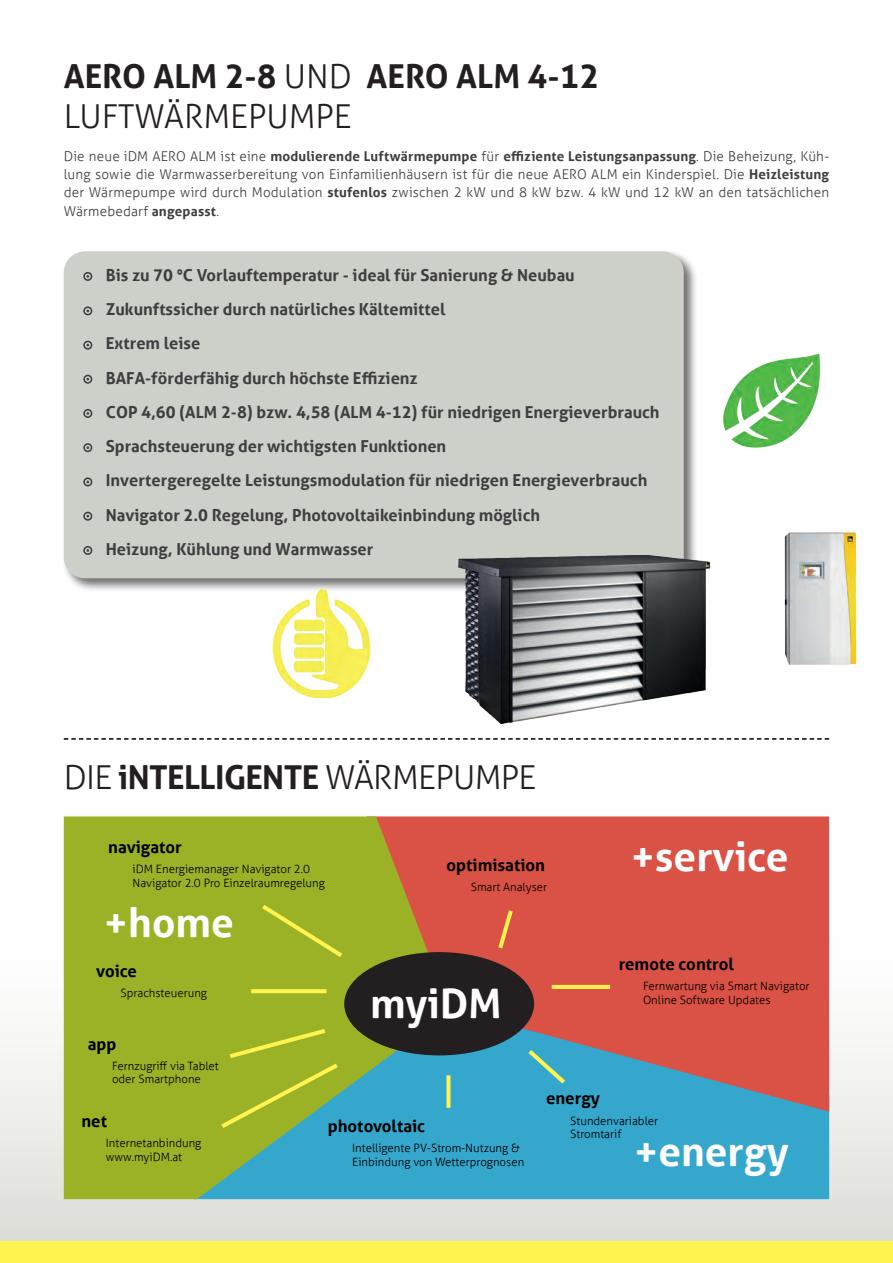
<style>
.page{position:relative;width:893px;height:1263px;background:#fff}
.page>*{position:absolute;margin:0;border:0;box-sizing:border-box;transform-origin:0 0}
.t1{font:700 40.5px "Aller";color:#fff}
.t2{font:700 33px/39.6px "Aller";color:#231f20}
.t3{font:300 33px "Aller";letter-spacing:-.02em;color:#231f20}
.t4{font:700 16.8px "Aller";color:#000}
.t5{font:700 16.5px/34.2px "Aller";color:#3e3e3f}
.t6{font:300 13.5px/18px "Aller";letter-spacing:.015em;color:#3e3e3f;text-align:justify}
.t7{font:300 11.55px/13.8px "Aller";color:#000}
.s1{font-weight:300}
.s2{font-weight:700}
</style>
<div class="page">
<div style="left:61px;top:249px;width:637px;height:344px;background:#231f20;opacity:.65"></div>
<div style="left:64px;top:251px;width:620px;height:327px;background:#cdcfc9;border-radius:21px"></div>
<svg style="left:0;top:933px;width:893px;height:309px;fill:#e2e2dd"></svg>
<div style="left:0;top:1242px;width:893px;height:21px;background:#fff34f"></div>
<svg style="left:83px;top:272px;width:9px;height:9px"></svg>
<svg style="left:83px;top:306px;width:9px;height:9px"></svg>
<svg style="left:83px;top:341px;width:9px;height:9px"></svg>
<svg style="left:83px;top:375px;width:9px;height:9px"></svg>
<svg style="left:83px;top:409px;width:9px;height:9px"></svg>
<svg style="left:83px;top:443px;width:9px;height:9px"></svg>
<svg style="left:83px;top:477px;width:9px;height:9px"></svg>
<svg style="left:83px;top:512px;width:9px;height:9px"></svg>
<svg style="left:83px;top:546px;width:9px;height:9px"></svg>
<div style="left:450px;top:1112px;width:379px;height:87px;background:#36a7cc"></div>
<svg style="left:450px;top:816px;width:379px;height:296px;background:#c05e5a"></svg>
<svg style="left:64px;top:816px;width:386px;height:383px;background:#8daa44"></svg>
<div style="left:344px;top:952px;width:190px;height:103px;background:#231f20;border-radius:50%"></div>
<svg style="left:524px;top:1046px;width:45px;height:42px;background:#49aebf"></svg>
<hr style="left:552px;top:985px;width:58px;height:4px;background:#fff34f">
<svg style="left:251px;top:989px;width:76px;height:4px"></svg>
<div style="left:446px;top:1075px;width:5px;height:33px;background:#fff34f"></div>
<svg style="left:495px;top:906px;width:21px;height:47px"></svg>
<svg style="left:258px;top:901px;width:89px;height:60px;background:#a2b628"></svg>
<svg style="left:217px;top:1026px;width:125px;height:106px;background:#9ab536"></svg>
<img style="left:723px;top:353px;width:97px;height:95px">
<img style="left:183px;top:578px;width:221px;height:121px">
<svg style="left:64px;top:738px;width:765px;height:2px"></svg>
<img style="left:448px;top:523px;width:409px;height:202px">
<h2 class="t2" style="left:64px;top:56px;width:537px">AERO ALM 2-8 <span class="s1">UND</span> AERO ALM 4-12<br><span class="s1">LUFTWÄRMEPUMPE</span></h2>
<p class="t6" style="left:64px;top:147px;width:767px">Die neue iDM AERO ALM ist eine <span class="s2">modulierende Luftwärmepumpe</span> für <span class="s2">effiziente Leistungsanpassung</span>. Die Beheizung, Küh&shy;lung sowie die Warmwasserbereitung von Einfamilienhäusern ist für die neue AERO ALM ein Kinderspiel. Die <span class="s2">Heizleistung </span>der Wärmepumpe wird durch Modulation <span class="s2">stufenlos</span> zwischen 2 kW und 8 kW bzw. 4 kW und 12 kW an den tatsächlichen</p>
<p class="t6" style="left:64px;top:203px;width:157px">Wärmebedarf <span class="s2">angepasst</span>.</p>
<p class="t5" style="left:106px;top:258px;width:555px">Bis zu 70 °C Vorlauftemperatur - ideal für Sanierung &amp; Neubau Zukunftssicher durch natürliches Kältemittel<br>Extrem leise<br>BAFA-förderfähig durch höchste Effizienz<br>COP 4,60 (ALM 2-8) bzw. 4,58 (ALM 4-12) für niedrigen Energieverbrauch Sprachsteuerung der wichtigsten Funktionen<br>Invertergeregelte Leistungsmodulation für niedrigen Energieverbrauch Navigator 2.0 Regelung, Photovoltaikeinbindung möglich<br>Heizung, Kühlung und Warmwasser</p>
<h2 class="t3" style="left:64px;top:758px;width:474px">DIE <span class="s2">iNTELLIGENTE</span> WÄRMEPUMPE</h2>
<p class="t4" style="left:108px;top:837px;width:75px">navigator</p>
<p class="t7" style="left:133px;top:862px;width:194px">iDM Energiemanager Navigator 2.0<br>Navigator 2.0 Pro Einzelraumregelung</p>
<h1 class="t1" style="left:104px;top:897px;width:131px">+home</h1>
<p class="t4" style="left:96px;top:960px;width:42px">voice</p>
<p class="t7" style="left:121px;top:986px;width:88px">Sprachsteuerung</p>
<p class="t4" style="left:88px;top:1033px;width:30px">app</p>
<p class="t7" style="left:112px;top:1059px;width:108px">Fernzugriff via Tablet oder Smartphone</p>
<p class="t4" style="left:446px;top:854px;width:100px">optimisation</p>
<p class="t7" style="left:471px;top:880px;width:78px">Smart Analyser</p>
<h1 class="t1" style="left:370px;top:978px;width:133px">myiDM</h1>
<h1 class="t1" style="left:631px;top:831px;width:159px">+service</h1>
<p class="t4" style="left:619px;top:953px;width:117px">remote control</p>
<p class="t7" style="left:643px;top:979px;width:168px">Fernwartung via Smart Navigator<br>Online Software Updates</p>
<p class="t4" style="left:81px;top:1111px;width:27px">net</p>
<p class="t7" style="left:106px;top:1136px;width:97px">Internetanbindung www.myiDM.at</p>
<p class="t4" style="left:328px;top:1116px;width:99px">photovoltaic</p>
<p class="t7" style="left:352px;top:1141px;width:174px">Intelligente PV-Strom-Nutzung &amp;<br>Einbindung von Wetterprognosen</p>
<p class="t4" style="left:546px;top:1088px;width:55px">energy</p>
<p class="t7" style="left:570px;top:1113px;width:90px">Stundenvariabler<br>Stromtarif</p>
<h1 class="t1" style="left:634px;top:1127px;width:156px">+energy</h1>
</div>
